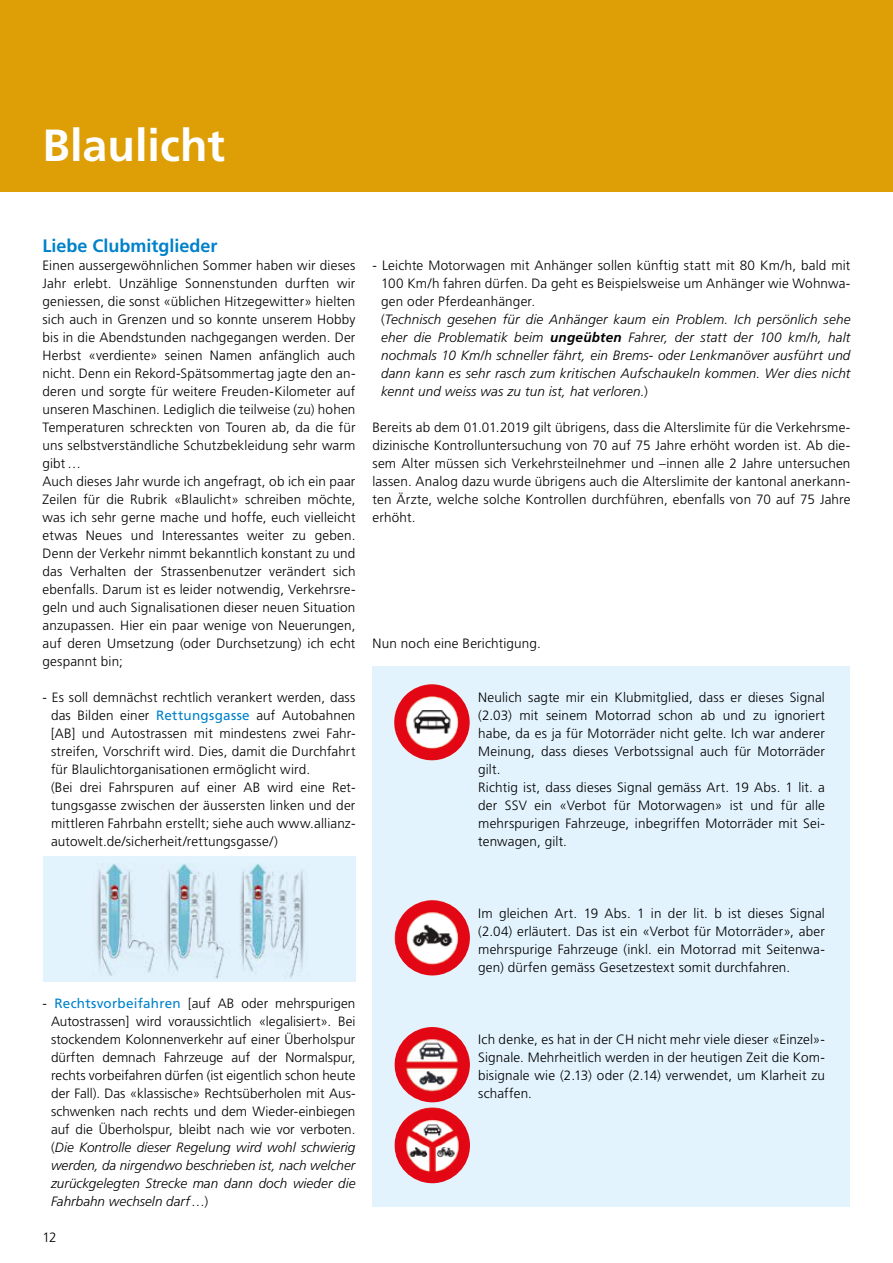
<style>
.page{position:relative;width:893px;height:1263px;background:#fff}
.page>*{position:absolute;margin:0;border:0;box-sizing:border-box;transform-origin:0 0}
.t1{font:700 45px "Frutiger";color:#fff}
.t2{font:700 18px "Frutiger";color:#0082ca}
.t3{font:300 13.5px/18px "Frutiger";letter-spacing:.01em;color:#000;text-align:justify}
.t4{font:italic 300 13.5px/18px "Frutiger";letter-spacing:.01em;color:#000}
.s1{font-weight:400;color:#0082ca}
.s2{font-style:normal}
.s3{font-weight:700}
.s4{font-style:italic}
</style>
<div class="page">
<div style="left:0;top:0;width:893px;height:191px;background:#dd9f05"></div>
<div style="left:372px;top:666px;width:478px;height:540px;background:#e3f3fd"></div>
<img style="left:394px;top:684px;width:76px;height:76px;border-radius:38px">
<img style="left:395px;top:900px;width:75px;height:75px;border-radius:38px">
<img style="left:395px;top:1027px;width:75px;height:75px;border-radius:38px">
<img style="left:395px;top:1107px;width:75px;height:76px;border-radius:38px">
<svg style="left:43px;top:856px;width:312px;height:126px;background:#d5e7f2"></svg>
<h1 class="t1" style="left:43px;top:119px;width:184px">Blaulicht</h1>
<h2 class="t2" style="left:43px;top:235px;width:177px">Liebe Clubmitglieder</h2>
<p class="t3" style="left:43px;top:257px;width:314px;text-align:left">Einen aussergewöhnlichen Sommer haben wir dieses Jahr erlebt. Unzählige Sonnenstunden durften wir geniessen, die sonst «üblichen Hitzegewitter» hielten sich auch in Grenzen und so konnte unserem Hobby bis in die Abendstunden nachgegangen werden. Der Herbst «verdiente» seinen Namen anfänglich auch nicht. Denn ein Rekord-Spätsommertag jagte den an&shy;deren und sorgte für weitere Freuden-Kilometer auf unseren Maschinen. Lediglich die teilweise (zu) hohen Temperaturen schreckten von Touren ab, da die für uns selbstverständliche Schutzbekleidung sehr warm gibt…<br>Auch dieses Jahr wurde ich angefragt, ob ich ein paar Zeilen für die Rubrik «Blaulicht» schreiben möchte, was ich sehr gerne mache und hoffe, euch vielleicht etwas Neues und Interessantes weiter zu geben.<br>Denn der Verkehr nimmt bekanntlich konstant zu und das Verhalten der Strassenbenutzer verändert sich ebenfalls. Darum ist es leider notwendig, Verkehrsre&shy;geln und auch Signalisationen dieser neuen Situation anzupassen. Hier ein paar wenige von Neuerungen, auf deren Umsetzung (oder Durchsetzung) ich echt gespannt bin;</p>
<p class="t3" style="left:51px;top:688px;width:306px;text-align:left;text-indent:-9px">- Es soll demnächst rechtlich verankert werden, dass das Bilden einer <span class="s1">Rettungsgasse</span> auf Autobahnen [AB] und Autostrassen mit mindestens zwei Fahr&shy;streifen, Vorschrift wird. Dies, damit die Durchfahrt für Blaulichtorganisationen ermöglicht wird.<br>(Bei drei Fahrspuren auf einer AB wird eine Ret&shy;tungsgasse zwischen der äussersten linken und der mittleren Fahrbahn erstellt; siehe auch www.allianz&shy;autowelt.de/sicherheit/rettungsgasse/)</p>
<p class="t4" style="left:381px;top:256px;width:471px;text-indent:-9px"><span class="s2">- Leichte Motorwagen mit Anhänger sollen künftig statt mit 80 Km/h, bald mit 100 Km/h fahren dürfen. Da geht es Beispielsweise um Anhänger wie Wohnwa&shy;gen oder Pferdeanhänger.<br>(</span>Technisch gesehen für die Anhänger kaum ein Problem. Ich persönlich sehe eher die Problematik beim <span class="s3">ungeübten</span> Fahrer, der statt der 100 km/h, halt nochmals 10 Km/h schneller fährt, ein Brems- oder Lenkmanöver ausführt und dann kann es sehr rasch zum kritischen Aufschaukeln kommen. Wer dies nicht kennt und weiss was zu tun ist, hat verloren.<span class="s2">)</span></p>
<p class="t3" style="left:372px;top:418px;width:479px">Bereits ab dem 01.01.2019 gilt übrigens, dass die Alterslimite für die Verkehrsme&shy;dizinische Kontrolluntersuchung von 70 auf 75 Jahre erhöht worden ist. Ab die&shy;sem Alter müssen sich Verkehrsteilnehmer und –innen alle 2 Jahre untersuchen lassen. Analog dazu wurde übrigens auch die Alterslimite der kantonal anerkann&shy;ten Ärzte, welche solche Kontrollen durchführen, ebenfalls von 70 auf 75 Jahre erhöht.</p>
<p class="t3" style="left:372px;top:634px;width:170px">Nun noch eine Berichtigung.</p>
<p class="t3" style="left:478px;top:689px;width:348px;text-align:left">Neulich sagte mir ein Klubmitglied, dass er dieses Signal (2.03) mit seinem Motorrad schon ab und zu ignoriert habe, da es ja für Motorräder nicht gelte. Ich war anderer Meinung, dass dieses Verbotssignal auch für Motorräder gilt.<br>Richtig ist, dass dieses Signal gemäss Art. 19 Abs. 1 lit. a der SSV ein «Verbot für Motorwagen» ist und für alle mehrspurigen Fahrzeuge, inbegriffen Motorräder mit Sei&shy;tenwagen, gilt.</p>
<p class="t3" style="left:51px;top:994px;width:306px;text-indent:-9px">- <span class="s1">Rechtsvorbeifahren</span> [auf AB oder mehrspurigen Autostrassen] wird voraussichtlich «legalisiert». Bei stockendem Kolonnenverkehr auf einer Überholspur dürften demnach Fahrzeuge auf der Normalspur, rechts vorbeifahren dürfen (ist eigentlich schon heute der Fall). Das «klassische» Rechtsüberholen mit Aus&shy;schwenken nach rechts und dem Wieder-einbiegen auf die Überholspur, bleibt nach wie vor verboten. (<span class="s4">Die Kontrolle dieser Regelung wird wohl schwierig werden, da nirgendwo beschrieben ist, nach welcher zurückgelegten Strecke man dann doch wieder die Fahrbahn wechseln darf…</span>)</p>
<p class="t3" style="left:43px;top:1229px;width:16px">12</p>
<p class="t3" style="left:478px;top:904px;width:348px">Im gleichen Art. 19 Abs. 1 in der lit. b ist dieses Signal (2.04) erläutert. Das ist ein «Verbot für Motorräder», aber mehrspurige Fahrzeuge (inkl. ein Motorrad mit Seitenwa&shy;gen) dürfen gemäss Gesetzestext somit durchfahren.</p>
<p class="t3" style="left:478px;top:1030px;width:348px">Ich denke, es hat in der CH nicht mehr viele dieser «Einzel»- Signale. Mehrheitlich werden in der heutigen Zeit die Kom&shy;bisignale wie (2.13) oder (2.14) verwendet, um Klarheit zu schaffen.</p>
</div>
